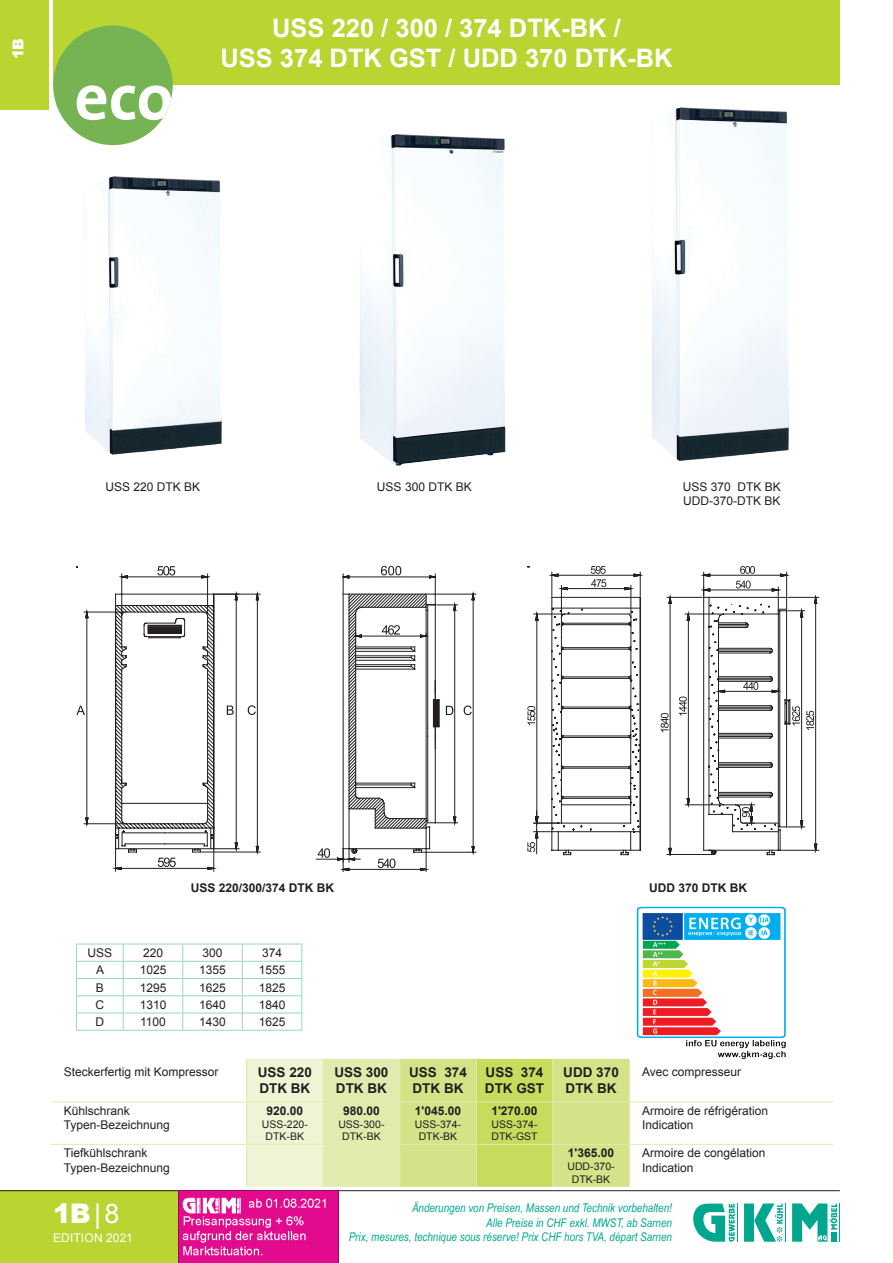
<style>
.page{position:relative;width:893px;height:1263px;background:#fff}
.page>*{position:absolute;margin:0;border:0;box-sizing:border-box;transform-origin:0 0}
.t1{font:900 27px "Arial";color:#fff}
.t2{font:700 25.5px/30.6px "Arial";color:#fff;text-align:center}
.t3{font:900 15px "Arial";color:#fff}
.t4{font:700 13.5px/16.2px "Arial";color:#231f20}
.t5{font:12px/14.4px "Arial";color:#231f20}
.t6{font:italic 12px/14.4px "Arial Narrow";color:#00a78e;text-align:right}
.t7{font:700 12px "Arial";color:#231f20}
.t8{font:12px "Arial";letter-spacing:.015em;color:#fff}
.t9{font:10.5px/12.6px "Arial";color:#231f20;text-align:center}
.s1{font-weight:400}
</style>
<div class="page">
<div style="left:0;top:1191px;width:179px;height:72px;background:#bad432"></div>
<div style="left:53px;top:0;width:787px;height:85px;background:#bad432"></div>
<div style="left:0;top:0;width:49px;height:110px;background:#bad432"></div>
<svg style="left:693px;top:1203px;width:42px;height:39px"></svg>
<hr style="left:839px;top:1203px;width:1px;height:39px;background:#00a78e">
<hr style="left:785px;top:1203px;width:1px;height:39px;background:#00a78e">
<hr style="left:736px;top:1203px;width:1px;height:39px;background:#00a78e">
<svg style="left:744px;top:1203px;width:39px;height:39px"></svg>
<svg style="left:792px;top:1203px;width:45px;height:39px"></svg>
<hr style="left:0;top:1190px;width:840px;height:1px;background:#231f20">
<img style="left:179px;top:1191px;width:159px;height:72px">
<div style="left:53px;top:26px;width:120px;height:119px;background:#75b353;border-radius:50%"></div>
<svg style="left:77px;top:85px;width:94px;height:35px"></svg>
<img style="left:84px;top:139px;width:138px;height:316px">
<img style="left:359px;top:134px;width:147px;height:332px">
<img style="left:651px;top:107px;width:138px;height:354px">
<svg style="left:247px;top:1059px;width:382px;height:128px;background:#d9e695"></svg>
<hr style="left:246px;top:1059px;width:1px;height:42px;background:#e1ebae">
<hr style="left:323px;top:1059px;width:1px;height:42px;background:#e1ebae">
<hr style="left:399px;top:1059px;width:1px;height:42px;background:#e1ebae">
<hr style="left:476px;top:1059px;width:1px;height:42px;background:#e1ebae">
<hr style="left:552px;top:1059px;width:1px;height:42px;background:#e1ebae">
<hr style="left:629px;top:1059px;width:1px;height:42px;background:#e1ebae">
<hr style="left:51px;top:1101px;width:196px;height:1px;background:#e1ebae">
<hr style="left:247px;top:1101px;width:76px;height:1px;background:#e1ebae">
<hr style="left:246px;top:1102px;width:1px;height:42px;background:#e1ebae">
<hr style="left:323px;top:1101px;width:77px;height:1px;background:#e1ebae">
<hr style="left:323px;top:1102px;width:1px;height:42px;background:#e1ebae">
<hr style="left:400px;top:1101px;width:76px;height:1px;background:#e1ebae">
<hr style="left:399px;top:1102px;width:1px;height:42px;background:#e1ebae">
<hr style="left:476px;top:1101px;width:77px;height:1px;background:#e1ebae">
<hr style="left:476px;top:1102px;width:1px;height:42px;background:#e1ebae">
<hr style="left:553px;top:1101px;width:76px;height:1px;background:#e1ebae">
<hr style="left:552px;top:1102px;width:1px;height:42px;background:#e1ebae">
<hr style="left:629px;top:1101px;width:204px;height:1px;background:#e1ebae">
<hr style="left:629px;top:1102px;width:1px;height:42px;background:#e1ebae">
<hr style="left:51px;top:1144px;width:196px;height:1px;background:#e1ebae">
<hr style="left:247px;top:1144px;width:76px;height:1px;background:#e1ebae">
<hr style="left:246px;top:1145px;width:1px;height:42px;background:#e1ebae">
<hr style="left:323px;top:1144px;width:77px;height:1px;background:#e1ebae">
<hr style="left:323px;top:1145px;width:1px;height:42px;background:#e1ebae">
<hr style="left:400px;top:1144px;width:76px;height:1px;background:#e1ebae">
<hr style="left:399px;top:1145px;width:1px;height:42px;background:#e1ebae">
<hr style="left:476px;top:1144px;width:77px;height:1px;background:#e1ebae">
<hr style="left:476px;top:1145px;width:1px;height:42px;background:#e1ebae">
<hr style="left:553px;top:1144px;width:76px;height:1px;background:#e1ebae">
<hr style="left:552px;top:1145px;width:1px;height:42px;background:#e1ebae">
<hr style="left:629px;top:1144px;width:204px;height:1px;background:#e1ebae">
<hr style="left:629px;top:1145px;width:1px;height:42px;background:#e1ebae">
<hr style="left:76px;top:944px;width:47px;height:1px;background:#97d5cb">
<hr style="left:123px;top:944px;width:60px;height:1px;background:#97d5cb">
<hr style="left:183px;top:944px;width:59px;height:1px;background:#97d5cb">
<hr style="left:242px;top:944px;width:60px;height:1px;background:#97d5cb">
<hr style="left:76px;top:961px;width:47px;height:1px;background:#97d5cb">
<hr style="left:123px;top:961px;width:60px;height:1px;background:#97d5cb">
<hr style="left:183px;top:961px;width:59px;height:1px;background:#97d5cb">
<hr style="left:242px;top:961px;width:60px;height:1px;background:#97d5cb">
<hr style="left:76px;top:978px;width:47px;height:1px;background:#97d5cb">
<hr style="left:123px;top:978px;width:60px;height:1px;background:#97d5cb">
<hr style="left:183px;top:978px;width:59px;height:1px;background:#97d5cb">
<hr style="left:242px;top:978px;width:60px;height:1px;background:#97d5cb">
<hr style="left:76px;top:995px;width:47px;height:1px;background:#97d5cb">
<hr style="left:123px;top:995px;width:60px;height:1px;background:#97d5cb">
<hr style="left:183px;top:995px;width:59px;height:1px;background:#97d5cb">
<hr style="left:242px;top:995px;width:60px;height:1px;background:#97d5cb">
<hr style="left:76px;top:1013px;width:47px;height:1px;background:#97d5cb">
<svg style="left:76px;top:944px;width:1px;height:86px"></svg>
<hr style="left:123px;top:1013px;width:60px;height:1px;background:#97d5cb">
<svg style="left:123px;top:944px;width:1px;height:86px"></svg>
<hr style="left:183px;top:1013px;width:59px;height:1px;background:#97d5cb">
<svg style="left:182px;top:944px;width:1px;height:86px"></svg>
<hr style="left:242px;top:1013px;width:60px;height:1px;background:#97d5cb">
<svg style="left:242px;top:944px;width:1px;height:86px"></svg>
<svg style="left:301px;top:944px;width:1px;height:86px"></svg>
<hr style="left:76px;top:1030px;width:47px;height:1px;background:#97d5cb">
<hr style="left:123px;top:1030px;width:60px;height:1px;background:#97d5cb">
<hr style="left:183px;top:1030px;width:59px;height:1px;background:#97d5cb">
<hr style="left:242px;top:1030px;width:60px;height:1px;background:#97d5cb">
<hr style="left:437px;top:594px;width:39px;height:1px;background:#231f20">
<hr style="left:423px;top:852px;width:53px;height:1px;background:#231f20">
<svg style="left:76px;top:566px;width:399px;height:306px"></svg>
<svg style="left:527px;top:566px;width:292px;height:289px"></svg>
<img style="left:636px;top:906px;width:150px;height:153px">
<p class="t3" style="left:7px;top:59px;width:23px;rotate:-90deg">1B</p>
<h2 class="t2" style="left:220px;top:13px;width:453px">USS 220 / 300 / 374 DTK-BK /<br>USS 374 DTK GST / UDD 370 DTK-BK</h2>
<p class="t5" style="left:105px;top:479px;width:96px">USS 220 DTK BK</p>
<p class="t5" style="left:377px;top:479px;width:96px">USS 300 DTK BK</p>
<p class="t5" style="left:683px;top:479px;width:100px">USS 370 DTK BK<br>UDD-370-DTK BK</p>
<p class="t7" style="left:191px;top:879px;width:145px">USS 220/300/374 DTK BK</p>
<p class="t7" style="left:649px;top:879px;width:100px">UDD 370 DTK BK</p>
<p class="t5" style="left:88px;top:946px;width:26px">USS</p>
<p class="t5" style="left:143px;top:946px;width:22px">220</p>
<p class="t5" style="left:203px;top:946px;width:22px">300</p>
<p class="t5" style="left:262px;top:946px;width:22px">374</p>
<p class="t5" style="left:96px;top:963px;width:10px">A</p>
<p class="t5" style="left:140px;top:963px;width:28px">1025</p>
<p class="t5" style="left:199px;top:963px;width:28px">1355</p>
<p class="t5" style="left:259px;top:963px;width:28px">1555</p>
<p class="t5" style="left:96px;top:980px;width:10px">B</p>
<p class="t5" style="left:140px;top:980px;width:28px">1295</p>
<p class="t5" style="left:199px;top:980px;width:28px">1625</p>
<p class="t5" style="left:259px;top:980px;width:28px">1825</p>
<p class="t5" style="left:96px;top:997px;width:10px">C</p>
<p class="t5" style="left:140px;top:997px;width:28px">1310</p>
<p class="t5" style="left:199px;top:997px;width:28px">1640</p>
<p class="t5" style="left:259px;top:997px;width:28px">1840</p>
<p class="t5" style="left:96px;top:1015px;width:10px">D</p>
<p class="t5" style="left:140px;top:1015px;width:27px">1100</p>
<p class="t5" style="left:199px;top:1015px;width:28px">1430</p>
<p class="t5" style="left:259px;top:1015px;width:28px">1625</p>
<p class="t5" style="left:64px;top:1065px;width:156px">Steckerfertig mit Kompressor</p>
<p class="t4" style="left:258px;top:1065px;width:56px">USS 220<br>DTK BK</p>
<p class="t4" style="left:334px;top:1065px;width:56px">USS 300<br>DTK BK</p>
<p class="t4" style="left:409px;top:1065px;width:59px">USS 374<br>DTK BK</p>
<p class="t4" style="left:485px;top:1065px;width:61px">USS 374<br>DTK GST</p>
<p class="t4" style="left:563px;top:1065px;width:57px">UDD 370<br>DTK BK</p>
<p class="t5" style="left:642px;top:1065px;width:101px">Avec compresseur</p>
<p class="t5" style="left:64px;top:1103px;width:108px">Kühlschrank<br>Typen-Bezeichnung</p>
<p class="t7" style="left:267px;top:1103px;width:38px">920.00</p>
<p class="t5" style="left:642px;top:1103px;width:128px">Armoire de réfrigération<br>Indication</p>
<p class="t7" style="left:343px;top:1103px;width:38px">980.00</p>
<p class="t9" style="left:338px;top:1117px;width:48px">USS-300-<br>DTK-BK</p>
<p class="t7" style="left:415px;top:1103px;width:48px">1'045.00</p>
<p class="t9" style="left:415px;top:1117px;width:48px">USS-374-<br>DTK-BK</p>
<p class="t7" style="left:491px;top:1103px;width:48px">1'270.00</p>
<p class="t9" style="left:491px;top:1117px;width:48px;text-align:left">USS-374-<br>DTK-GST</p>
<p class="t9" style="left:262px;top:1117px;width:48px">USS-220-<br>DTK-BK</p>
<p class="t5" style="left:64px;top:1146px;width:108px">Tiefkühlschrank<br>Typen-Bezeichnung</p>
<p class="t7" style="left:568px;top:1145px;width:48px">1'365.00</p>
<p class="t9" style="left:567px;top:1160px;width:49px">UDD-370-<br>DTK-BK</p>
<p class="t5" style="left:642px;top:1146px;width:125px">Armoire de congélation<br>Indication</p>
<h1 class="t1" style="left:53px;top:1194px;width:68px">1B<span class="s1">|8</span></h1>
<p class="t8" style="left:53px;top:1230px;width:81px">EDITION 2021</p>
<p class="t6" style="left:349px;top:1200px;width:325px">Änderungen von Preisen, Massen und Technik vorbehalten!<br>Alle Preise in CHF exkl. MWST, ab Sarnen<br>Prix, mesures, technique sous réserve! Prix CHF hors TVA, départ Sarnen</p>
</div>
